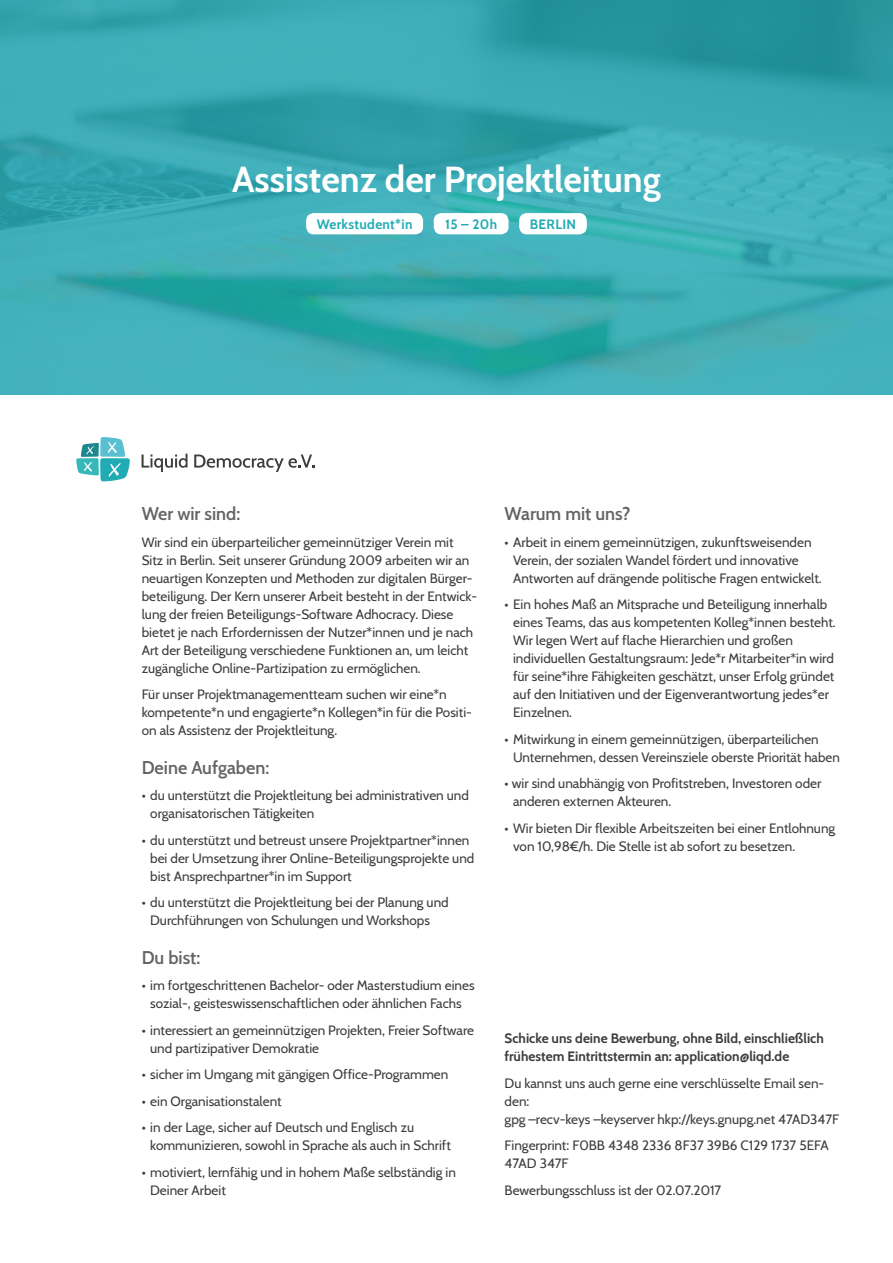
<style>
.page{position:relative;width:893px;height:1263px;background:#fff}
.page>*{position:absolute;margin:0;border:0;box-sizing:border-box;transform-origin:0 0}
.t1{font:700 36px "Cabin";color:#fff}
.t2{font:600 18px "Cabin";color:#646464}
.t3{font:13.5px/18px "Cabin";color:#3c3c3b}
.t4{font:700 13.5px/18px "Cabin";color:#3c3c3b}
.t5{font:700 13.5px "Cabin";letter-spacing:.025em;color:#21abb5}
</style>
<div class="page">
<svg style="left:76px;top:437px;width:54px;height:44px"></svg>
<svg style="left:142px;top:454px;width:45px;height:18px"></svg>
<svg style="left:194px;top:454px;width:120px;height:18px"></svg>
<svg style="left:0;top:0;width:893px;height:395px;background:#39a9b2"></svg>
<div style="left:434px;top:213px;width:75px;height:21px;background:#fff;border-radius:8px"></div>
<div style="left:519px;top:213px;width:68px;height:21px;background:#fff;border-radius:8px"></div>
<div style="left:306px;top:213px;width:117px;height:21px;background:#fff;border-radius:8px"></div>
<h1 class="t1" style="left:232px;top:151px;width:430px">Assistenz der Projektleitung</h1>
<p class="t5" style="left:317px;top:214px;width:97px">Werkstudent*in</p>
<p class="t5" style="left:445px;top:214px;width:54px">15 – 20h</p>
<p class="t5" style="left:530px;top:214px;width:48px">BERLIN</p>
<h2 class="t2" style="left:142px;top:500px;width:100px">Wer wir sind:</h2>
<p class="t3" style="left:142px;top:532px;width:337px">Wir sind ein überparteilicher gemeinnütziger Verein mit Sitz in Berlin. Seit unserer Gründung 2009 arbeiten wir an neuartigen Konzepten und Methoden zur digitalen Bürger&shy;beteiligung. Der Kern unserer Arbeit besteht in der Entwick&shy;lung der freien Beteiligungs-Software Adhocracy. Diese bietet je nach Erfordernissen der Nutzer*innen und je nach Art der Beteiligung verschiedene Funktionen an, um leicht zugängliche Online-Partizipation zu ermöglichen.</p>
<p class="t3" style="left:142px;top:684px;width:332px">Für unser Projektmanagementteam suchen wir eine*n kompetente*n und engagierte*n Kollegen*in für die Positi&shy;on als Assistenz der Projektleitung.</p>
<h2 class="t2" style="left:142px;top:753px;width:129px">Deine Aufgaben:</h2>
<p class="t3" style="left:150px;top:786px;width:320px;text-indent:-9px">• du unterstützt die Projektleitung bei administrativen und organisatorischen Tätigkeiten</p>
<p class="t3" style="left:150px;top:830px;width:326px;text-indent:-9px">• du unterstützt und betreust unsere Projektpartner*innen bei der Umsetzung ihrer Online-Beteiligungsprojekte und bist Ansprechpartner*in im Support</p>
<p class="t3" style="left:150px;top:893px;width:300px;text-indent:-9px">• du unterstützt die Projektleitung bei der Planung und<br>Durchführungen von Schulungen und Workshops</p>
<h2 class="t2" style="left:142px;top:943px;width:60px">Du bist:</h2>
<p class="t3" style="left:142px;top:976px;width:334px;text-align:center">• im fortgeschrittenen Bachelor- oder Masterstudium eines sozial-, geisteswissenschaftlichen oder ähnlichen Fachs</p>
<p class="t3" style="left:150px;top:1020px;width:325px;text-indent:-9px">• interessiert an gemeinnützigen Projekten, Freier Software und partizipativer Demokratie</p>
<p class="t3" style="left:142px;top:1065px;width:308px">• sicher im Umgang mit gängigen Office-Programmen</p>
<p class="t3" style="left:142px;top:1091px;width:141px">• ein Organisationstalent</p>
<p class="t3" style="left:150px;top:1118px;width:302px;text-indent:-9px">• in der Lage, sicher auf Deutsch und Englisch zu kommunizieren, sowohl in Sprache als auch in Schrift</p>
<p class="t3" style="left:150px;top:1162px;width:307px;text-indent:-9px">• motiviert, lernfähig und in hohem Maße selbständig in<br>Deiner Arbeit</p>
<h2 class="t2" style="left:505px;top:500px;width:127px">Warum mit uns?</h2>
<p class="t3" style="left:513px;top:532px;width:310px;text-indent:-9px">• Arbeit in einem gemeinnützigen, zukunftsweisenden<br>Verein, der sozialen Wandel fördert und innovative<br>Antworten auf drängende politische Fragen entwickelt.</p>
<p class="t3" style="left:513px;top:594px;width:324px;text-indent:-9px">• Ein hohes Maß an Mitsprache und Beteiligung innerhalb eines Teams, das aus kompetenten Kolleg*innen besteht.<br>Wir legen Wert auf flache Hierarchien und großen individuellen Gestaltungsraum: Jede*r Mitarbeiter*in wird für seine*ihre Fähigkeiten geschätzt, unser Erfolg gründet auf den Initiativen und der Eigenverantwortung jedes*er Einzelnen.</p>
<p class="t3" style="left:513px;top:729px;width:328px;text-indent:-9px">• Mitwirkung in einem gemeinnützigen, überparteilichen<br>Unternehmen, dessen Vereinsziele oberste Priorität haben</p>
<p class="t3" style="left:513px;top:773px;width:310px;text-indent:-9px">• wir sind unabhängig von Profitstreben, Investoren oder anderen externen Akteuren.</p>
<p class="t3" style="left:513px;top:818px;width:324px;text-indent:-9px">• Wir bieten Dir flexible Arbeitszeiten bei einer Entlohnung von 10,98€/h. Die Stelle ist ab sofort zu besetzen.</p>
<p class="t4" style="left:505px;top:1029px;width:321px">Schicke uns deine Bewerbung, ohne Bild, einschließlich frühestem Eintrittstermin an: application@liqd.de</p>
<p class="t3" style="left:505px;top:1073px;width:336px">Du kannst uns auch gerne eine verschlüsselte Email sen&shy;den:<br>gpg –recv-keys –keyserver hkp://keys.gnupg.net 47AD347F</p>
<p class="t3" style="left:505px;top:1136px;width:326px">Fingerprint: F0BB 4348 2336 8F37 39B6 C129 1737 5EFA<br>47AD 347F</p>
<p class="t3" style="left:505px;top:1180px;width:218px">Bewerbungsschluss ist der 02.07.2017</p>
</div>
